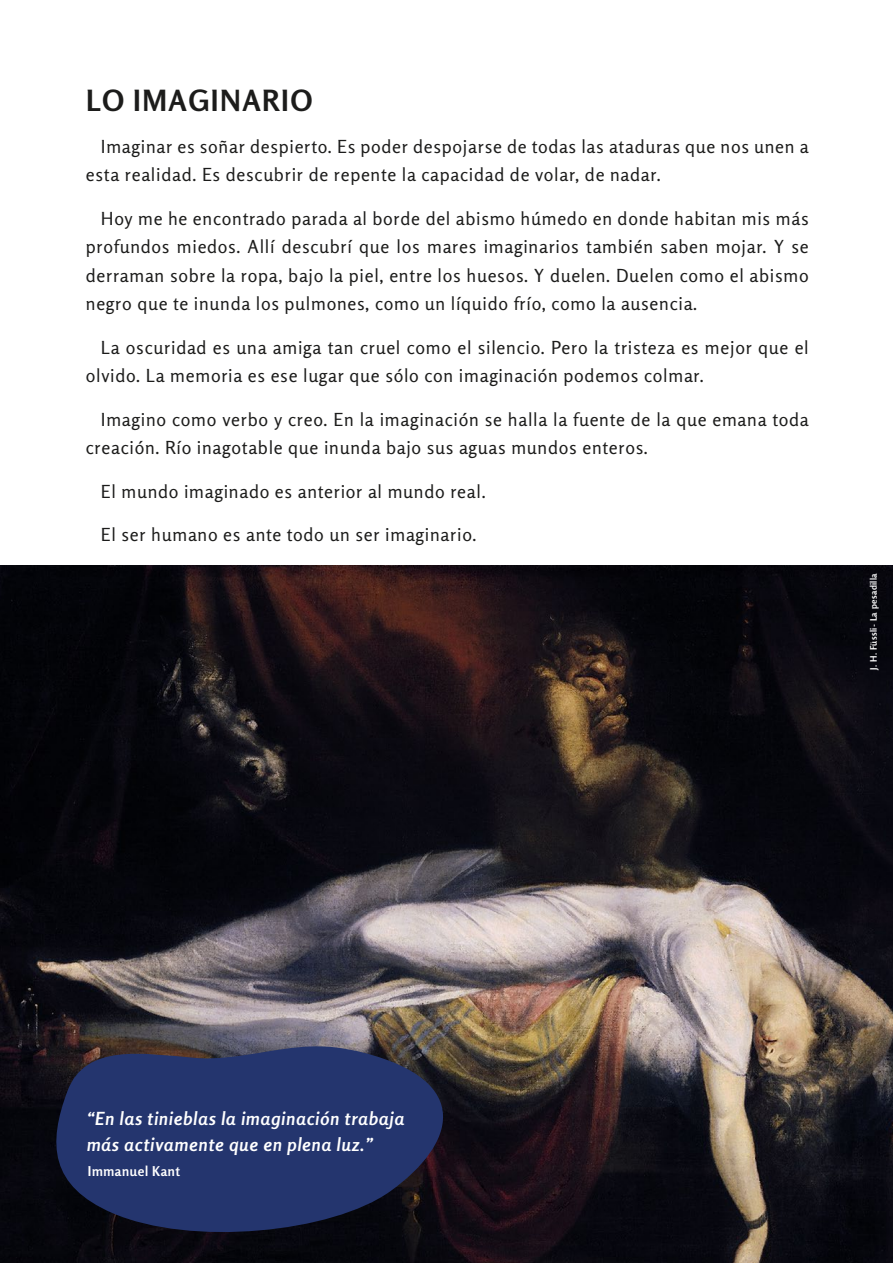
<style>
.page{position:relative;width:893px;height:1263px;background:#fff}
.page>*{position:absolute;margin:0;border:0;box-sizing:border-box;transform-origin:0 0}
.t1{font:700 29.1px "Rosario";letter-spacing:.05em;color:#1c1c1b}
.t2{font:18px/28.5px "Rosario";letter-spacing:.04em;color:#1c1c1b}
.t3{font:italic 700 18px/25.5px "Rosario";letter-spacing:.045em;color:#fff}
.t4{font:700 13.5px "Rosario";letter-spacing:.045em;color:#fff}
.t5{font:700 9px "Rosario";letter-spacing:.045em;color:#fff}
</style>
<div class="page">
<img style="left:0;top:566px;width:893px;height:697px">
<svg style="left:47px;top:1041px;width:427px;height:206px;background:#212b52"></svg>
<h1 class="t1" style="left:86px;top:83px;width:228px">LO IMAGINARIO</h1>
<p class="t2" style="left:86px;top:132px;width:724px;text-indent:15px">Imaginar es soñar despierto. Es poder despojarse de todas las ataduras que nos unen a esta realidad. Es descubrir de repente la capacidad de volar, de nadar.</p>
<p class="t2" style="left:86px;top:204px;width:724px;text-align:justify;text-indent:15px">Hoy me he encontrado parada al borde del abismo húmedo en donde habitan mis más profundos miedos. Allí descubrí que los mares imaginarios también saben mojar. Y se derraman sobre la ropa, bajo la piel, entre los huesos. Y duelen. Duelen como el abismo negro que te inunda los pulmones, como un líquido frío, como la ausencia.</p>
<p class="t2" style="left:86px;top:333px;width:724px;text-indent:15px">La oscuridad es una amiga tan cruel como el silencio. Pero la tristeza es mejor que el olvido. La memoria es ese lugar que sólo con imaginación podemos colmar.</p>
<p class="t2" style="left:86px;top:405px;width:724px;text-indent:15px">Imagino como verbo y creo. En la imaginación se halla la fuente de la que emana toda creación. Río inagotable que inunda bajo sus aguas mundos enteros.</p>
<p class="t2" style="left:101px;top:477px;width:386px">El mundo imaginado es anterior al mundo real.</p>
<p class="t2" style="left:101px;top:520px;width:377px">El ser humano es ante todo un ser imaginario.</p>
<p class="t5" style="left:868px;top:670px;width:98px;rotate:-90deg">J. H. Füssli- La pesadilla</p>
<p class="t3" style="left:87px;top:1105px;width:319px">“En las tinieblas la imaginación trabaja más activamente que en plena luz.”</p>
<p class="t4" style="left:88px;top:1162px;width:94px">Immanuel Kant</p>
</div>
